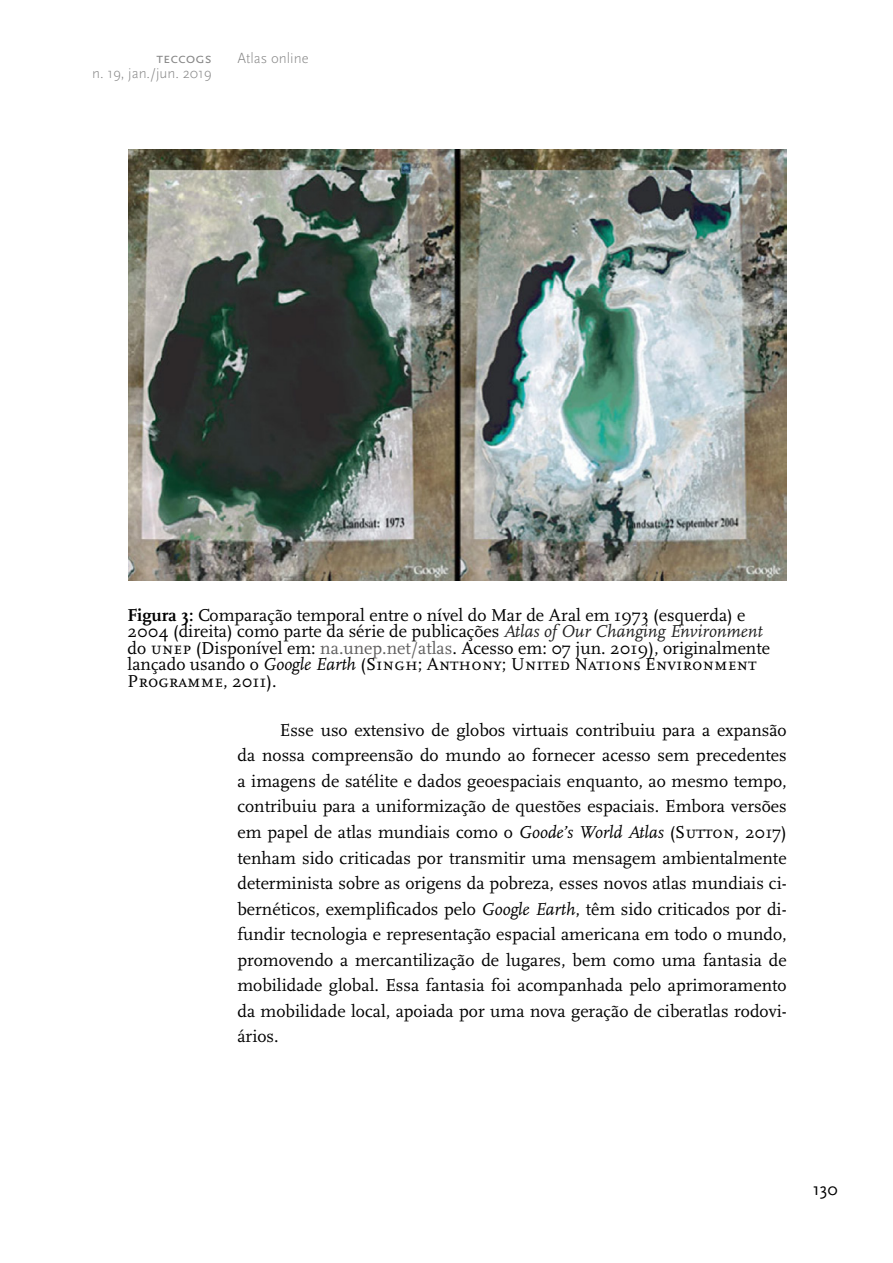
<style>
.page{position:relative;width:893px;height:1263px;background:#fff}
.page>*{position:absolute;margin:0;border:0;box-sizing:border-box;transform-origin:0 0}
.t1{font:18px/25.5px "Scala";color:#000;text-align:justify}
.t2{font:18px/16.5px "Scala Caps";color:#000}
.t3{font:18px "Scala Sans";color:#000}
.t4{font:300 15px "Scala Sans";color:#878787}
.t5{font:15px "Scala Sans Caps";color:#878787}
.s1{font-weight:700}
.s2{font-style:italic;color:#222}
.s3{font-family:"Scala Caps"}
.s4{color:#5f5e5e}
.s5{font-family:"Scala"}
.s6{font-family:"Scala";font-style:italic}
.s7{font-style:italic}
</style>
<div class="page">
<img style="left:128px;top:149px;width:659px;height:431px">
<p class="t5" style="left:156px;top:50px;width:57px">teccogs</p>
<p class="t4" style="left:237px;top:50px;width:73px">Atlas online</p>
<p class="t4" style="left:92px;top:65px;width:121px">n. 19, jan./jun. 2019</p>
<p class="t1" style="left:128px;top:607px;width:644px;line-height:16.5px;text-align:left"><span class="s1">Figura 3:</span> Comparação temporal entre o nível do Mar de Aral em 1973 (esquerda) e<br>2004 (direita) como parte da série de publicações <span class="s2">Atlas of Our Changing Environment </span>do <span class="s3">unep</span> (Disponível em: <span class="s4">na.unep.net/atlas</span>. Acesso em: 07 jun. 2019), originalmente</p>
<p class="t2" style="left:128px;top:656px;width:630px"><span class="s5">lançado usando o</span> <span class="s6">Google Earth</span> <span class="s5">(</span>Singh; Anthony; United Nations Environment<br>Programme<span class="s5">, 2011).</span></p>
<p class="t1" style="left:237px;top:718px;width:551px;text-indent:43px">Esse uso extensivo de globos virtuais contribuiu para a expansão da nossa compreensão do mundo ao fornecer acesso sem precedentes a imagens de satélite e dados geoespaciais enquanto, ao mesmo tempo, contribuiu para a uniformização de questões espaciais. Embora versões em papel de atlas mundiais como o <span class="s7">Goode’s World Atlas</span> (<span class="s3">Sutton</span>, 2017) tenham sido criticadas por transmitir uma mensagem ambientalmente determinista sobre as origens da pobreza, esses novos atlas mundiais ci&shy;bernéticos, exemplificados pelo <span class="s7">Google Earth</span>, têm sido criticados por di&shy;fundir tecnologia e representação espacial americana em todo o mundo, promovendo a mercantilização de lugares, bem como uma fantasia de mobilidade global. Essa fantasia foi acompanhada pelo aprimoramento da mobilidade local, apoiada por uma nova geração de ciberatlas rodovi&shy;ários.</p>
<p class="t3" style="left:813px;top:1180px;width:27px">130</p>
</div>
